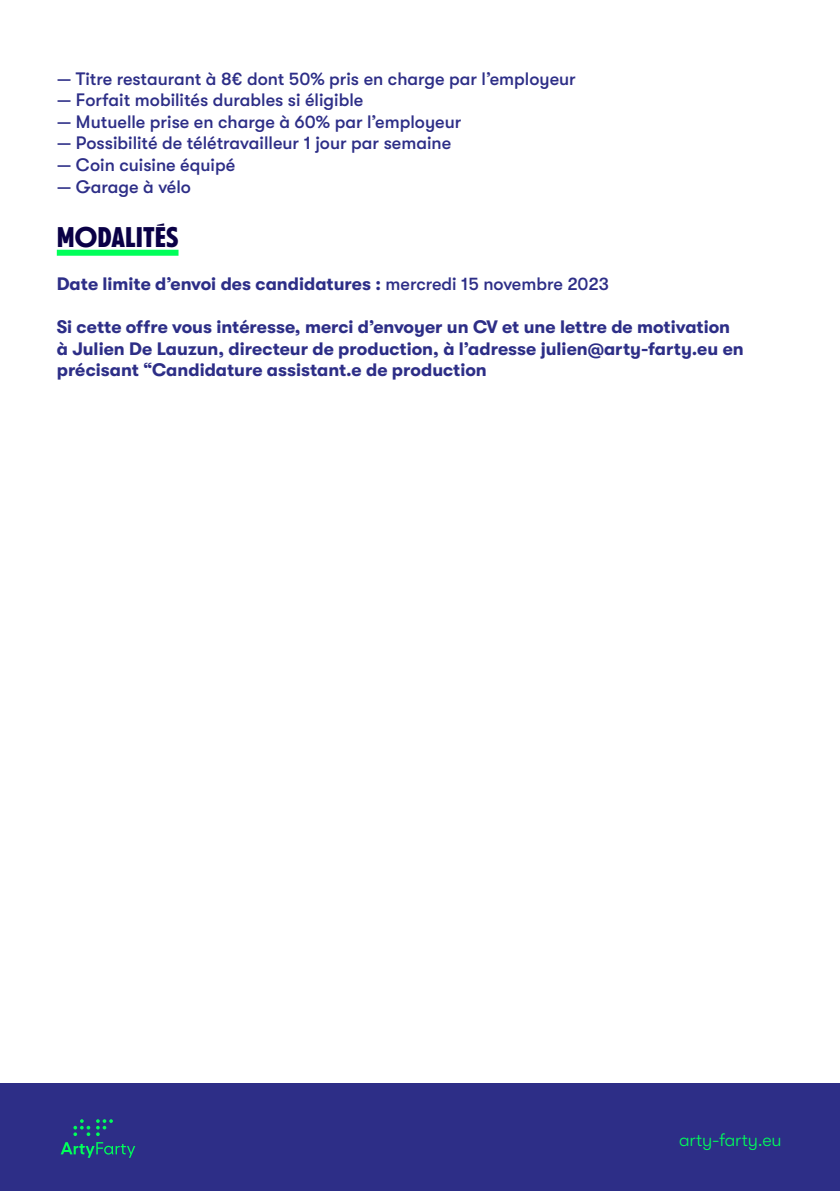
<style>
.page{position:relative;width:840px;height:1191px;background:#fff}
.page>*{position:absolute;margin:0;border:0;box-sizing:border-box;transform-origin:0 0}
.t1{font:700 28px "NEXT Poster";letter-spacing:.005em;color:#0a0046}
.t2{font:700 18px/21.6px "GT Walsheim Pro";color:#2d2e87}
.t3{font:500 18px "GT Walsheim Pro";color:#2d2e87}
.t4{font:300 18px "GT Walsheim Pro";letter-spacing:-.01em;color:#00ff5a}
.s1{font-weight:500}
</style>
<div class="page">
<div style="left:57px;top:250px;width:121px;height:6px;background:#00ff5a"></div>
<div style="left:0;top:1083px;width:839px;height:108px;background:#2d2e87"></div>
<svg style="left:61px;top:1142px;width:74px;height:15px"></svg>
<svg style="left:96px;top:1119px;width:17px;height:17px"></svg>
<svg style="left:73px;top:1119px;width:17px;height:17px"></svg>
<p class="t3" style="left:57px;top:68px;width:520px">— Titre restaurant à 8€ dont 50% pris en charge par l’employeur</p>
<p class="t3" style="left:57px;top:90px;width:308px">— Forfait mobilités durables si éligible</p>
<p class="t3" style="left:57px;top:112px;width:406px">— Mutuelle prise en charge à 60% par l’employeur</p>
<p class="t3" style="left:57px;top:133px;width:396px">— Possibilité de télétravailleur 1 jour par semaine</p>
<p class="t3" style="left:57px;top:155px;width:180px">— Coin cuisine équipé</p>
<p class="t3" style="left:57px;top:176px;width:136px">— Garage à vélo</p>
<h1 class="t1" style="left:57px;top:220px;width:123px">MODALITÉS</h1>
<p class="t2" style="left:57px;top:273px;width:553px">Date limite d’envoi des candidatures : <span class="s1">mercredi 15 novembre 2023</span></p>
<p class="t2" style="left:57px;top:316px;width:688px">Si cette offre vous intéresse, merci d’envoyer un CV et une lettre de motivation à Julien De Lauzun, directeur de production, à l’adresse julien@arty-farty.eu en précisant “Candidature assistant.e de production</p>
<p class="t4" style="left:678px;top:1130px;width:104px">arty-farty.eu</p>
</div>
